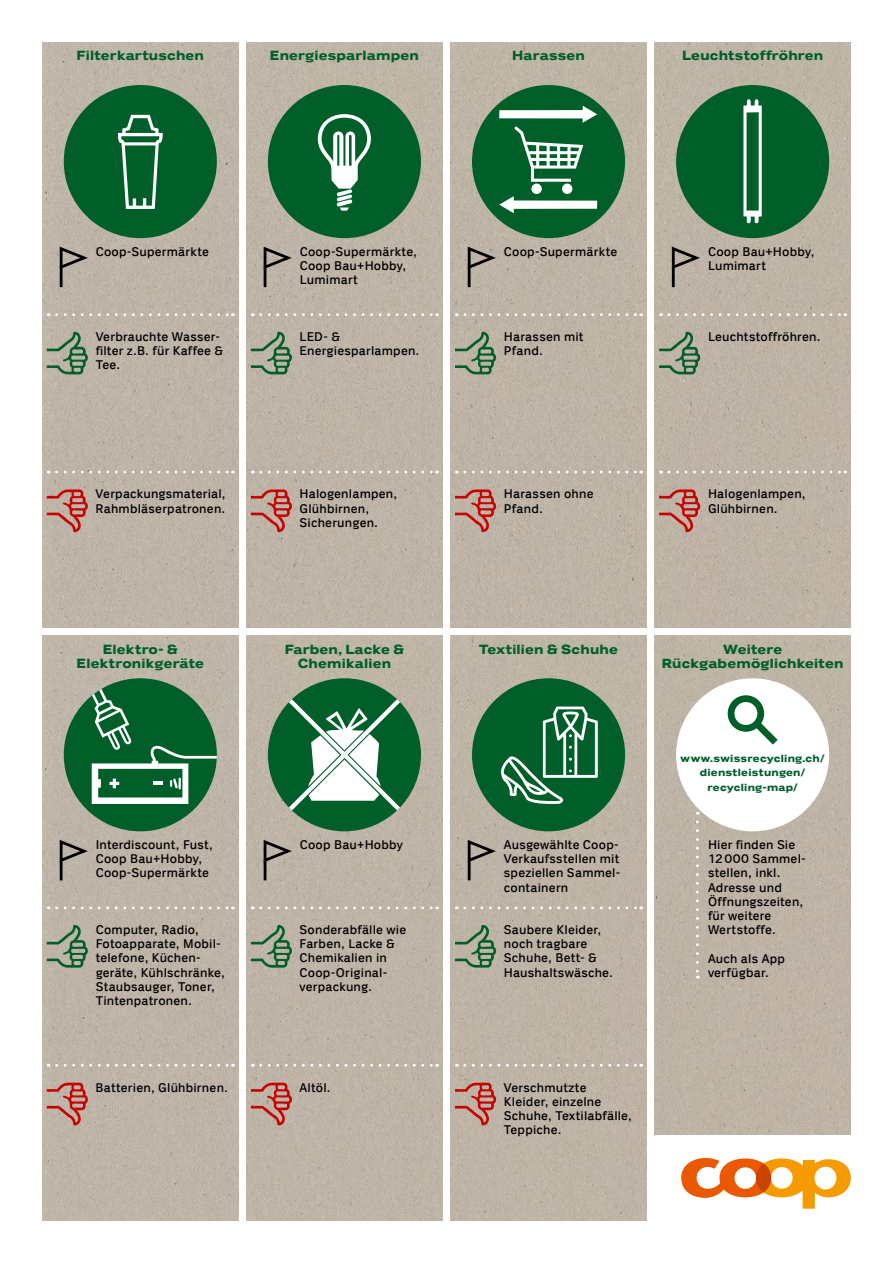
<style>
.page{position:relative;width:893px;height:1263px;background:#fff}
.page>*{position:absolute;margin:0;border:0;box-sizing:border-box;transform-origin:0 0}
.t1{font:700 13.5px/14.2px "Coop Expanded";letter-spacing:.015em;color:#005f29;text-align:center}
.t2{font:12.75px/14.2px "Coop";letter-spacing:.015em;color:#000}
.t3{font:700 10.5px/14.2px "Coop Expanded";letter-spacing:.025em;color:#005f29;text-align:center}
</style>
<div class="page">
<div style="left:43px;top:636px;width:195px;height:584px;background:#beb4a8"></div>
<div style="left:43px;top:43px;width:195px;height:584px;background:#beb4a8"></div>
<div style="left:247px;top:636px;width:195px;height:584px;background:#beb4a7"></div>
<div style="left:247px;top:43px;width:195px;height:584px;background:#beb4a7"></div>
<div style="left:451px;top:636px;width:195px;height:584px;background:#beb4a6"></div>
<div style="left:451px;top:43px;width:195px;height:584px;background:#beb4a6"></div>
<div style="left:655px;top:636px;width:195px;height:499px;background:#beb4a6"></div>
<div style="left:655px;top:43px;width:195px;height:584px;background:#beb4a6"></div>
<div style="left:64px;top:678px;width:153px;height:153px;background:#005f29;border-radius:50%"></div>
<svg style="left:81px;top:678px;width:136px;height:126px"></svg>
<div style="left:64px;top:85px;width:153px;height:153px;background:#005f29;border-radius:50%"></div>
<svg style="left:118px;top:115px;width:45px;height:94px"></svg>
<div style="left:472px;top:678px;width:153px;height:153px;background:#005f29;border-radius:50%"></div>
<svg style="left:501px;top:706px;width:97px;height:98px"></svg>
<div style="left:472px;top:85px;width:153px;height:153px;background:#005f29;border-radius:50%"></div>
<svg style="left:499px;top:196px;width:98px;height:17px"></svg>
<div style="left:562px;top:184px;width:10px;height:10px;background:#fff;border-radius:50%"></div>
<div style="left:531px;top:184px;width:11px;height:10px;background:#fff;border-radius:50%"></div>
<svg style="left:499px;top:106px;width:98px;height:76px"></svg>
<svg style="left:268px;top:678px;width:153px;height:153px"></svg>
<div style="left:268px;top:85px;width:153px;height:153px;background:#005f29;border-radius:50%"></div>
<svg style="left:318px;top:114px;width:53px;height:97px"></svg>
<div style="left:676px;top:678px;width:153px;height:153px;background:#fff;border-radius:50%"></div>
<div style="left:676px;top:85px;width:153px;height:153px;background:#005f29;border-radius:50%"></div>
<svg style="left:743px;top:99px;width:19px;height:124px"></svg>
<div style="left:728px;top:695px;width:36px;height:37px;border:7px solid #005f29;border-radius:50%"></div>
<svg style="left:749px;top:716px;width:29px;height:29px"></svg>
<svg style="left:681px;top:1158px;width:170px;height:50px"></svg>
<div style="left:756px;top:1163px;width:15px;height:29px;background:#c94301;border-radius:50%"></div>
<svg style="left:47px;top:925px;width:41px;height:43px;background:#8a9c85"></svg>
<svg style="left:47px;top:332px;width:41px;height:42px;background:#8a9c85"></svg>
<svg style="left:251px;top:925px;width:41px;height:43px;background:#8a9c85"></svg>
<svg style="left:251px;top:332px;width:41px;height:42px;background:#8a9c85"></svg>
<svg style="left:455px;top:925px;width:41px;height:43px;background:#8a9c83"></svg>
<svg style="left:455px;top:332px;width:41px;height:42px;background:#899c83"></svg>
<svg style="left:659px;top:332px;width:41px;height:42px;background:#8a9c84"></svg>
<svg style="left:47px;top:1082px;width:41px;height:43px;background:#c0837a"></svg>
<svg style="left:47px;top:489px;width:41px;height:43px;background:#c0837a"></svg>
<svg style="left:251px;top:1082px;width:41px;height:43px;background:#bf837a"></svg>
<svg style="left:251px;top:489px;width:41px;height:43px;background:#c0837a"></svg>
<svg style="left:455px;top:1082px;width:41px;height:43px;background:#c08379"></svg>
<svg style="left:455px;top:489px;width:41px;height:43px;background:#c08279"></svg>
<svg style="left:659px;top:489px;width:41px;height:43px;background:#c08379"></svg>
<hr style="left:60px;top:861px;width:3px;height:19px;background:#000">
<svg style="left:58px;top:838px;width:30px;height:26px"></svg>
<hr style="left:60px;top:267px;width:3px;height:20px;background:#000">
<svg style="left:58px;top:245px;width:30px;height:26px"></svg>
<svg style="left:262px;top:838px;width:30px;height:42px"></svg>
<hr style="left:264px;top:267px;width:2px;height:20px;background:#000">
<svg style="left:262px;top:245px;width:30px;height:26px"></svg>
<hr style="left:468px;top:861px;width:3px;height:19px;background:#000">
<svg style="left:466px;top:838px;width:30px;height:26px"></svg>
<hr style="left:468px;top:267px;width:3px;height:20px;background:#000">
<svg style="left:466px;top:245px;width:30px;height:26px"></svg>
<hr style="left:672px;top:267px;width:3px;height:20px;background:#000">
<svg style="left:670px;top:245px;width:30px;height:26px"></svg>
<svg style="left:57px;top:906px;width:176px;height:3px"></svg>
<svg style="left:57px;top:313px;width:176px;height:3px"></svg>
<svg style="left:261px;top:906px;width:177px;height:3px"></svg>
<svg style="left:261px;top:313px;width:177px;height:3px"></svg>
<svg style="left:465px;top:906px;width:177px;height:3px"></svg>
<svg style="left:465px;top:313px;width:177px;height:3px"></svg>
<svg style="left:669px;top:313px;width:177px;height:3px"></svg>
<svg style="left:57px;top:1064px;width:176px;height:3px"></svg>
<svg style="left:57px;top:471px;width:176px;height:2px"></svg>
<svg style="left:261px;top:1064px;width:177px;height:3px"></svg>
<svg style="left:261px;top:471px;width:177px;height:2px"></svg>
<svg style="left:465px;top:1064px;width:177px;height:3px"></svg>
<svg style="left:465px;top:471px;width:177px;height:2px"></svg>
<svg style="left:669px;top:471px;width:177px;height:2px"></svg>
<svg style="left:696px;top:822px;width:3px;height:156px"></svg>
<p class="t1" style="left:77px;top:49px;width:129px">Filterkartuschen</p>
<p class="t1" style="left:270px;top:49px;width:151px">Energiesparlampen</p>
<p class="t1" style="left:512px;top:49px;width:74px">Harassen</p>
<p class="t1" style="left:682px;top:49px;width:143px">Leuchtstoffröhren</p>
<p class="t2" style="left:96px;top:244px;width:115px">Coop-Supermärkte</p>
<p class="t2" style="left:300px;top:244px;width:119px">Coop-Supermärkte,<br>Coop Bau+Hobby,<br>Lumimart</p>
<p class="t2" style="left:504px;top:244px;width:115px">Coop-Supermärkte</p>
<p class="t2" style="left:708px;top:244px;width:108px">Coop Bau+Hobby,<br>Lumimart</p>
<p class="t2" style="left:96px;top:329px;width:129px">Verbrauchte Wasser&shy;filter z.B. für Kaffee &amp;<br>Tee.</p>
<p class="t2" style="left:300px;top:329px;width:121px">LED- &amp;<br>Energiesparlampen.</p>
<p class="t2" style="left:504px;top:329px;width:81px">Harassen mit<br>Pfand.</p>
<p class="t2" style="left:708px;top:329px;width:114px">Leuchtstoffröhren.</p>
<p class="t2" style="left:96px;top:487px;width:132px">Verpackungsmaterial,<br>Rahmbläserpatronen.</p>
<p class="t2" style="left:300px;top:487px;width:99px">Halogenlampen,<br>Glühbirnen,<br>Sicherungen.</p>
<p class="t2" style="left:504px;top:487px;width:91px">Harassen ohne<br>Pfand.</p>
<p class="t2" style="left:708px;top:487px;width:99px">Halogenlampen,<br>Glühbirnen.</p>
<p class="t1" style="left:77px;top:642px;width:129px">Elektro- &amp;<br>Elektronikgeräte</p>
<p class="t1" style="left:285px;top:642px;width:121px">Farben, Lacke &amp;<br>Chemikalien</p>
<p class="t1" style="left:479px;top:642px;width:140px">Textilien &amp; Schuhe</p>
<p class="t1" style="left:662px;top:642px;width:183px">Weitere<br>Rückgabemöglichkeiten</p>
<p class="t3" style="left:681px;top:751px;width:145px">www.swissrecycling.ch/ dienstleistungen/ recycling-map/</p>
<p class="t2" style="left:96px;top:837px;width:119px">Interdiscount, Fust,<br>Coop Bau+Hobby,<br>Coop-Supermärkte</p>
<p class="t2" style="left:96px;top:922px;width:131px">Computer, Radio,<br>Fotoapparate, Mobil&shy;telefone, Küchen&shy;geräte, Kühlschränke,<br>Staubsauger, Toner,<br>Tintenpatronen.</p>
<p class="t2" style="left:300px;top:837px;width:105px">Coop Bau+Hobby</p>
<p class="t2" style="left:300px;top:922px;width:108px">Sonderabfälle wie<br>Farben, Lacke &amp;<br>Chemikalien in<br>Coop-Original&shy;verpackung.</p>
<p class="t2" style="left:504px;top:837px;width:118px">Ausgewählte Coop-<br>Verkaufsstellen mit speziellen Sammel&shy;containern</p>
<p class="t2" style="left:504px;top:922px;width:111px">Saubere Kleider, noch tragbare<br>Schuhe, Bett- &amp;<br>Haushaltswäsche.</p>
<p class="t2" style="left:708px;top:837px;width:98px">Hier finden Sie<br>12000 Sammel&shy;stellen, inkl.<br>Adresse und<br>Öffnungszeiten, für weitere<br>Wertstoffe.</p>
<p class="t2" style="left:708px;top:951px;width:79px">Auch als App verfügbar.</p>
<p class="t2" style="left:96px;top:1080px;width:134px">Batterien, Glühbirnen.</p>
<p class="t2" style="left:300px;top:1080px;width:33px">Altöl.</p>
<p class="t2" style="left:504px;top:1080px;width:130px">Verschmutzte<br>Kleider, einzelne<br>Schuhe, Textilabfälle,<br>Teppiche.</p>
</div>
